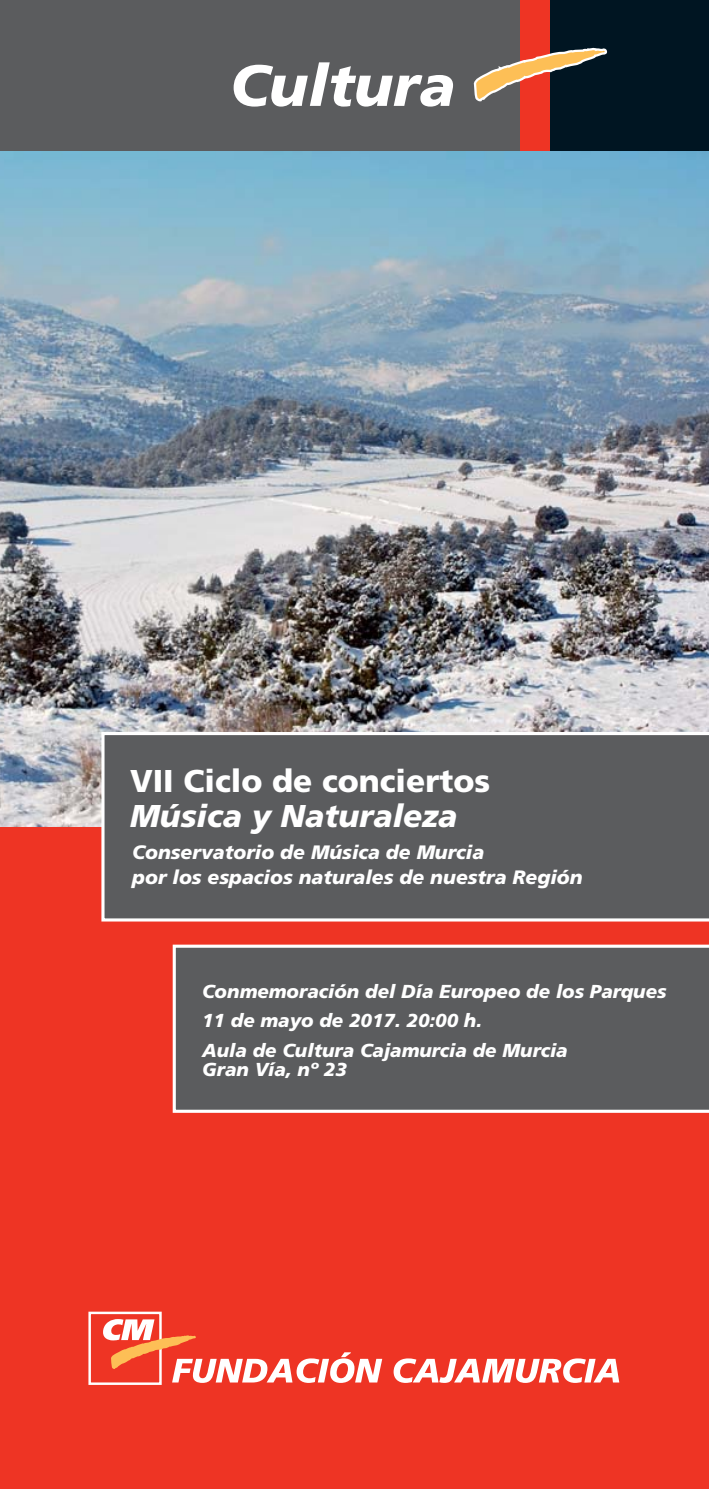
<style>
.page{position:relative;width:709px;height:1489px;background:#fff}
.page>*{position:absolute;margin:0;border:0;box-sizing:border-box;transform-origin:0 0}
.t1{font:italic 900 58px "Frutiger";color:#fff}
.t2{font:900 31.5px "Frutiger";color:#fff}
.t3{font:italic 900 31.5px "Frutiger";color:#fff}
.t4{font:italic 900 19.5px/25.8px "Frutiger";color:#fff}
.t5{font:italic 900 18.75px/29.5px "Frutiger";color:#fff}
</style>
<div class="page">
<div style="left:0;top:145px;width:709px;height:1343px;background:#ee3424"></div>
<img style="left:0;top:151px;width:709px;height:676px">
<div style="left:101px;top:732px;width:608px;height:189px;background:#5b5c5e"></div>
<div style="left:173px;top:944px;width:536px;height:168px;background:#5b5c5e"></div>
<div style="left:520px;top:0;width:30px;height:150px;background:#ee3424"></div>
<div style="left:0;top:0;width:520px;height:150px;background:#5b5c5e"></div>
<div style="left:550px;top:0;width:159px;height:150px;background:#001522"></div>
<svg style="left:473px;top:47px;width:135px;height:55px"></svg>
<svg style="left:393px;top:1358px;width:226px;height:24px"></svg>
<div style="left:88px;top:1311px;width:74px;height:73px;background:#ee3424;border:2px solid #fff"></div>
<svg style="left:102px;top:1318px;width:280px;height:64px"></svg>
<h1 class="t1" style="left:230px;top:62px;width:227px">Cultura</h1>
<h2 class="t2" style="left:130px;top:768px;width:362px">VII Ciclo de conciertos</h2>
<h2 class="t3" style="left:130px;top:803px;width:329px">Música y Naturaleza</h2>
<p class="t4" style="left:132px;top:840px;width:452px">Conservatorio de Música de Murcia<br>por los espacios naturales de nuestra Región</p>
<p class="t5" style="left:202px;top:978px;width:466px">Conmemoración del Día Europeo de los Parques<br>11 de mayo de 2017. 20:00 h.<br>Aula de Cultura Cajamurcia de Murcia</p>
<p class="t5" style="left:202px;top:1056px;width:146px">Gran Vía, nº 23</p>
</div>
